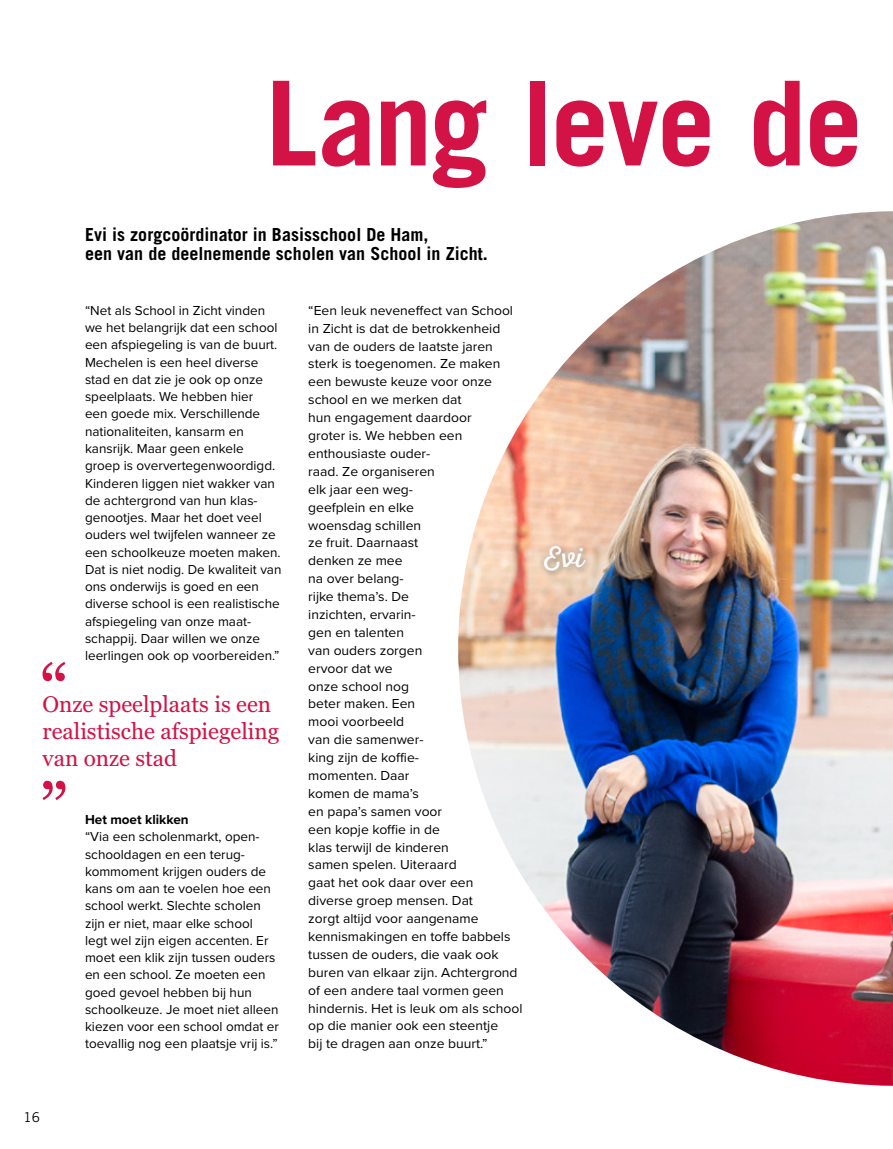
<style>
.page{position:relative;width:893px;height:1149px;background:#fff}
.page>*{position:absolute;margin:0;border:0;box-sizing:border-box;transform-origin:0 0}
.t1{font:700 117.15px "Trade Gothic LT Std";letter-spacing:-.02em;color:#d31245}
.t2{font:27px "Sant Elia Script";color:#fff}
.t3{font:22.5px/27px "Georgia Pro";color:#d31245}
.t4{font:700 18px/19.5px "Trade Gothic LT Std";color:#000}
.t5{font:13.5px/17.9px "Proxima Nova";color:#000}
.t6{font:700 13.5px "Proxima Nova";color:#000}
.t7{font:13.5px "Trade Gothic LT Std";color:#000}
</style>
<div class="page">
<svg style="left:43px;top:780px;width:22px;height:19px"></svg>
<svg style="left:43px;top:661px;width:22px;height:20px"></svg>
<img style="left:458px;top:211px;width:435px;height:874px">
<div style="left:537px;top:538px;width:57px;height:40px;background:#000;opacity:.1"></div>
<h1 class="t1" style="left:266px;top:52px;width:598px">Lang leve de</h1>
<h3 class="t4" style="left:85px;top:224px;width:404px">Evi is zorgcoördinator in Basisschool De Ham,<br>een van de deelnemende scholen van School in Zicht.</h3>
<p class="t5" style="left:85px;top:301px;width:198px;line-height:17.2px">“Net als School in Zicht vinden we het belangrijk dat een school een afspiegeling is van de buurt.<br>Mechelen is een heel diverse stad en dat zie je ook op onze speelplaats. We hebben hier<br>een goede mix. Verschillende nationaliteiten, kansarm en kansrijk. Maar geen enkele groep is oververtegenwoordigd.<br>Kinderen liggen niet wakker van de achtergrond van hun klas&shy;genootjes. Maar het doet veel ouders wel twijfelen wanneer ze een schoolkeuze moeten maken.<br>Dat is niet nodig. De kwaliteit van ons onderwijs is goed en een diverse school is een realistische afspiegeling van onze maat&shy;schappij. Daar willen we onze leerlingen ook op voorbereiden.”</p>
<h3 class="t3" style="left:43px;top:691px;width:238px">Onze speelplaats is een realistische afspiegeling van onze stad</h3>
<p class="t6" style="left:85px;top:809px;width:105px">Het moet klikken</p>
<p class="t5" style="left:85px;top:827px;width:195px;line-height:17.2px">“Via een scholenmarkt, open&shy;schooldagen en een terug&shy;kommoment krijgen ouders de kans om aan te voelen hoe een school werkt. Slechte scholen zijn er niet, maar elke school<br>legt wel zijn eigen accenten. Er moet een klik zijn tussen ouders en een school. Ze moeten een goed gevoel hebben bij hun schoolkeuze. Je moet niet alleen kiezen voor een school omdat er toevallig nog een plaatsje vrij is.”</p>
<p class="t5" style="left:308px;top:301px;width:216px">“Een leuk neveneffect van School in Zicht is dat de betrokkenheid van de ouders de laatste jaren sterk is toegenomen. Ze maken een bewuste keuze voor onze school en we merken dat<br>hun engagement daardoor<br>groter is. We hebben een enthousiaste ouder-<br>raad. Ze organiseren<br>elk jaar een weg-<br>geefplein en elke<br>woensdag schillen<br>ze fruit. Daarnaast<br>denken ze mee<br>na over belang-<br>rijke thema’s. De<br>inzichten, ervarin-<br>gen en talenten<br>van ouders zorgen<br>ervoor dat we<br>onze school nog<br>beter maken. Een<br>mooi voorbeeld<br>van die samenwer-<br>king zijn de koffie-<br>momenten. Daar<br>komen de mama’s<br>en papa’s samen voor<br>een kopje koffie in de<br>klas terwijl de kinderen<br>samen spelen. Uiteraard<br>gaat het ook daar over een<br>diverse groep mensen. Dat<br>zorgt altijd voor aangename kennismakingen en toffe babbels tussen de ouders, die vaak ook buren van elkaar zijn. Achtergrond of een andere taal vormen geen hindernis. Het is leuk om als school op die manier ook een steentje<br>bij te dragen aan onze buurt.”</p>
<h2 class="t2" style="left:544px;top:542px;width:41px">Evi</h2>
<p class="t7" style="left:24px;top:1108px;width:18px">16</p>
</div>
